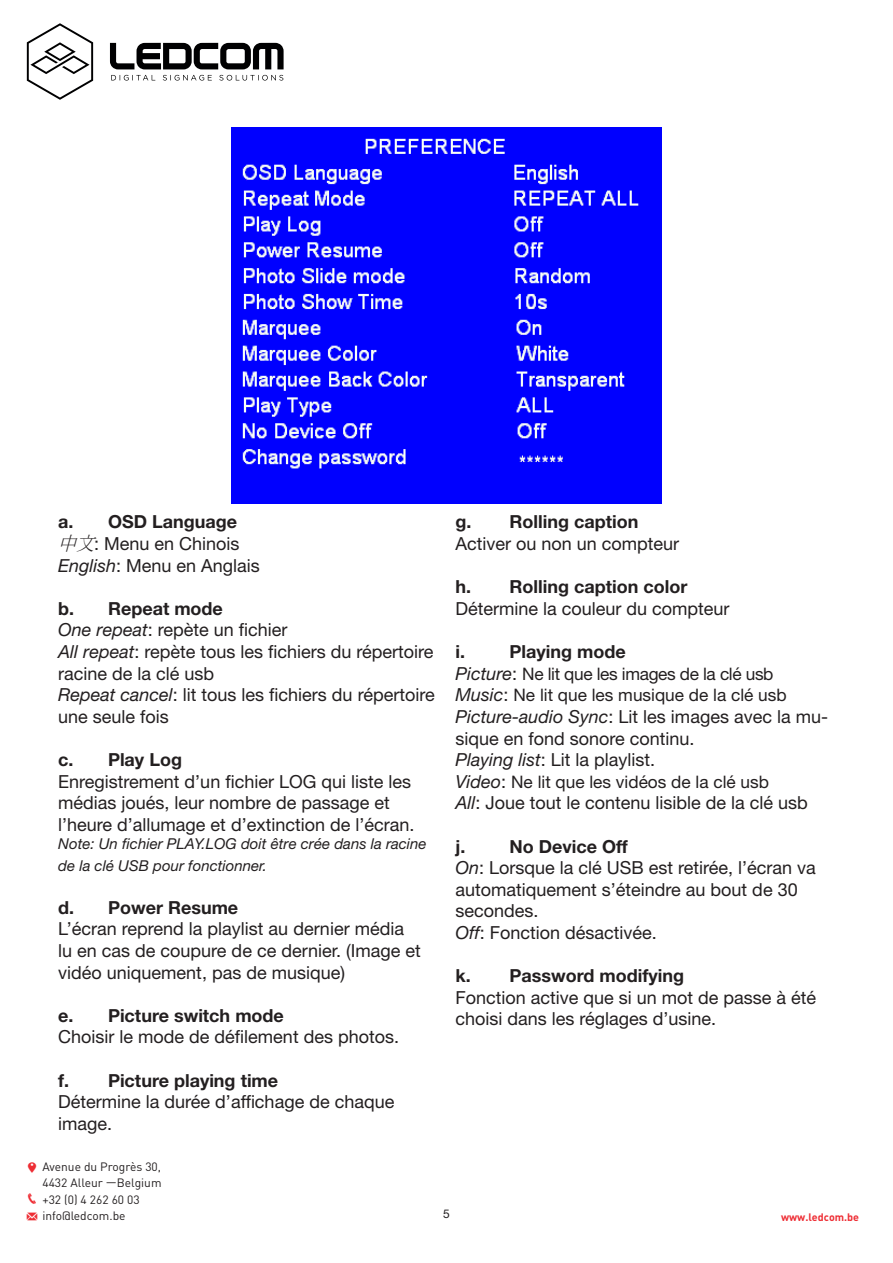
<style>
.page{position:relative;width:893px;height:1263px;background:#fff}
.page>*{position:absolute;margin:0;border:0;box-sizing:border-box;transform-origin:0 0}
.t1{font:18px/21.6px "Helvetica Neue LT Std";color:#231f20}
.t2{font:700 18px "Helvetica Neue LT Std";color:#231f20}
.t3{font:17.25px "Helvetica Neue LT Std";color:#231f20}
.t4{font:17.25px "Helvetica Neue LT Std";letter-spacing:-.02em;color:#231f20}
.t5{font:italic 15px/21.6px "Helvetica Neue LT Std";color:#231f20}
.t6{font:12px/16.5px "DIN Pro";color:#231f20}
.t7{font:12px "Helvetica Neue LT Std";color:#231f20}
.t8{font:700 10.8px "DIN Pro";color:#ee2d34}
.s1{font-family:"Adobe Ming Std";font-weight:300;font-style:italic}
.s2{font-style:italic}
.s3{font-style:italic;font-size:18px}
.s4{font-size:18px}
</style>
<div class="page">
<svg style="left:111px;top:75px;width:44px;height:6px"></svg>
<svg style="left:163px;top:75px;width:49px;height:6px"></svg>
<svg style="left:219px;top:75px;width:64px;height:6px"></svg>
<svg style="left:110px;top:43px;width:174px;height:26px"></svg>
<svg style="left:27px;top:23px;width:66px;height:77px"></svg>
<img style="left:232px;top:127px;width:429px;height:376px">
<p class="t2" style="left:58px;top:511px;width:180px">a. OSD Language</p>
<p class="t1" style="left:58px;top:533px;width:183px"><span class="s1">中文</span>: Menu en Chinois</p>
<p class="t1" style="left:58px;top:554px;width:203px"><span class="s2">English</span>: Menu en Anglais</p>
<p class="t2" style="left:58px;top:597px;width:166px">b. Repeat mode</p>
<p class="t1" style="left:58px;top:619px;width:231px"><span class="s2">One repeat</span>: repète un fichier</p>
<p class="t1" style="left:58px;top:641px;width:377px"><span class="s2">All repeat</span>: repète tous les fichiers du répertoire racine de la clé usb</p>
<p class="t1" style="left:58px;top:684px;width:378px"><span class="s2">Repeat cancel</span>: lit tous les fichiers du répertoire une seule fois</p>
<p class="t2" style="left:58px;top:748px;width:125px">c. Play Log</p>
<p class="t1" style="left:58px;top:770px;width:358px">Enregistrement d’un fichier LOG qui liste les médias joués, leur nombre de passage et l’heure d’allumage et d’extinction de l’écran.</p>
<p class="t5" style="left:58px;top:832px;width:370px">Note: Un fichier PLAY.LOG doit être crée dans la racine de la clé USB pour fonctionner.</p>
<p class="t2" style="left:58px;top:896px;width:182px">d. Power Resume</p>
<p class="t1" style="left:58px;top:918px;width:364px">L’écran reprend la playlist au dernier média lu en cas de coupure de ce dernier. (Image et vidéo uniquement, pas de musique)</p>
<p class="t2" style="left:58px;top:1004px;width:227px">e. Picture switch mode</p>
<p class="t1" style="left:58px;top:1026px;width:342px">Choisir le mode de défilement des photos.</p>
<p class="t2" style="left:58px;top:1069px;width:222px">f. Picture playing time</p>
<p class="t1" style="left:58px;top:1091px;width:338px">Détermine la durée d’affichage de chaque image.</p>
<p class="t2" style="left:455px;top:511px;width:184px">g. Rolling caption</p>
<p class="t1" style="left:455px;top:533px;width:225px">Activer ou non un compteur</p>
<p class="t2" style="left:455px;top:576px;width:233px">h. Rolling caption color</p>
<p class="t1" style="left:455px;top:597px;width:276px">Détermine la couleur du compteur</p>
<p class="t2" style="left:455px;top:640px;width:11px">i.</p>
<p class="t2" style="left:509px;top:640px;width:118px">Playing mode</p>
<p class="t4" style="left:455px;top:663px;width:320px"><span class="s3">Picture</span><span class="s4">:</span> Ne lit que les images de la clé usb</p>
<p class="t3" style="left:455px;top:685px;width:333px"><span class="s3">Music</span><span class="s4">:</span> Ne lit que les musique de la clé usb</p>
<p class="t1" style="left:455px;top:705px;width:374px"><span class="s2">Picture-audio Sync</span>: Lit les images avec la mu&shy;sique en fond sonore continu.</p>
<p class="t1" style="left:455px;top:749px;width:201px"><span class="s2">Playing list</span>: Lit la playlist.</p>
<p class="t3" style="left:455px;top:771px;width:315px"><span class="s3">Video</span><span class="s4">:</span> Ne lit que les vidéos de la clé usb</p>
<p class="t1" style="left:455px;top:792px;width:354px"><span class="s2">All</span>: Joue tout le contenu lisible de la clé usb</p>
<p class="t2" style="left:455px;top:835px;width:12px">j.</p>
<p class="t2" style="left:509px;top:835px;width:120px">No Device Off</p>
<p class="t1" style="left:455px;top:857px;width:362px"><span class="s2">On</span>: Lorsque la clé USB est retirée, l’écran va automatiquement s’éteindre au bout de 30 secondes.</p>
<p class="t1" style="left:455px;top:921px;width:203px"><span class="s2">Off</span>: Fonction désactivée.</p>
<p class="t2" style="left:455px;top:964px;width:230px">k. Password modifying</p>
<p class="t1" style="left:455px;top:986px;width:362px">Fonction active que si un mot de passe à été choisi dans les réglages d’usine.</p>
<p class="t6" style="left:42px;top:1158px;width:121px">Avenue du Progrès 30,<br>4432 Alleur —Belgium +32 (0) 4 262 60 03 info@ledcom.be</p>
<p class="t7" style="left:443px;top:1206px;width:8px">5</p>
<p class="t8" style="left:781px;top:1209px;width:80px">www.ledcom.be</p>
</div>
